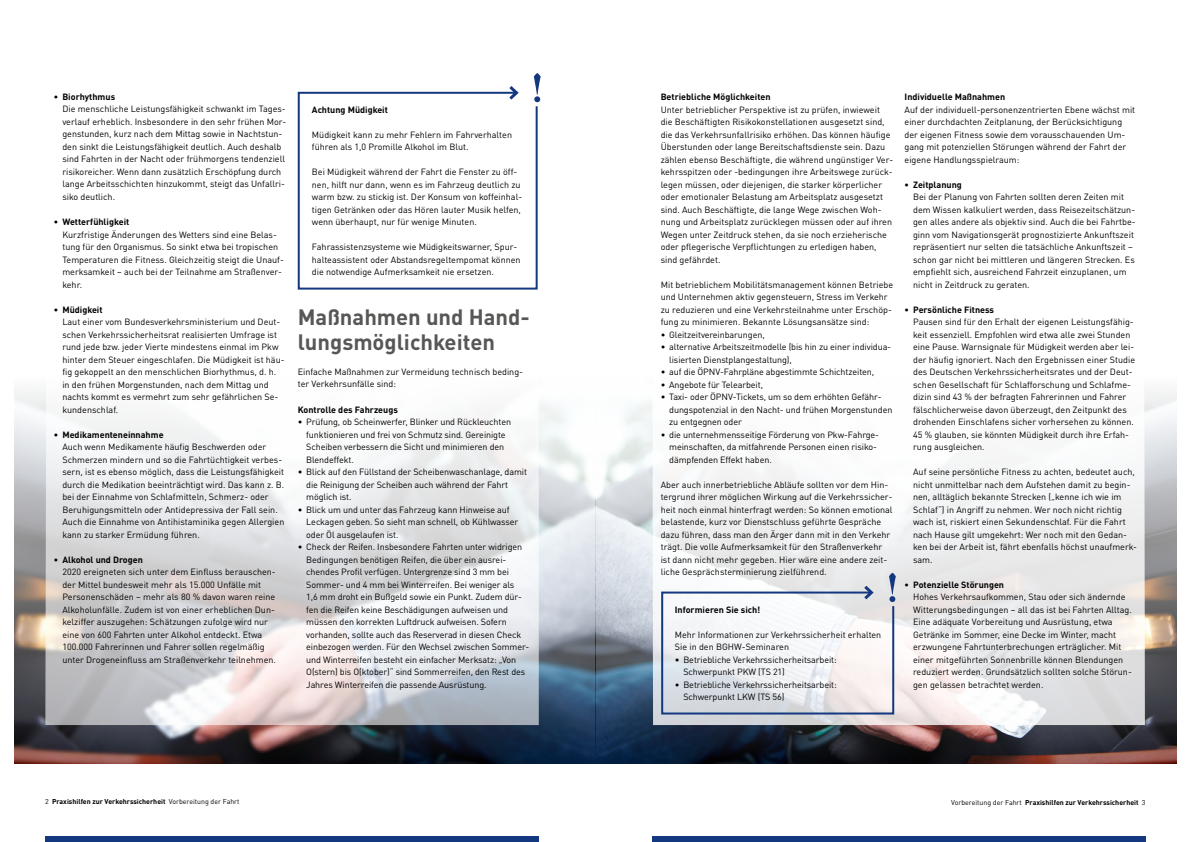
<style>
.page{position:relative;width:1191px;height:842px;background:#fff}
.page>*{position:absolute;margin:0;border:0;box-sizing:border-box;transform-origin:0 0}
.t1{font:700 22px/25px "DINOT";color:#575756}
.t2{font:9px/12.5px "DINOT";color:#000}
.t3{font:700 9px "DINOT";color:#000}
.t4{font:700 7px "DINOT";color:#000}
.s1{font-weight:400}
</style>
<div class="page">
<div style="left:45px;top:836px;width:494px;height:6px;background:#14387f"></div>
<div style="left:652px;top:836px;width:493px;height:6px;background:#14387f"></div>
<img style="left:14px;top:391px;width:1162px;height:372px">
<svg style="left:652px;top:391px;width:492px;height:334px"></svg>
<svg style="left:45px;top:391px;width:494px;height:334px"></svg>
<svg style="left:297px;top:91px;width:241px;height:199px"></svg>
<svg style="left:506px;top:86px;width:15px;height:17px"></svg>
<svg style="left:534px;top:73px;width:6px;height:29px"></svg>
<svg style="left:660px;top:573px;width:236px;height:142px"></svg>
<p class="t3" style="left:54px;top:91px;width:63px">• Biorhythmus</p>
<p class="t2" style="left:62px;top:103px;width:225px">Die menschliche Leistungsfähigkeit schwankt im Tages&shy;verlauf erheblich. Insbesondere in den sehr frühen Mor&shy;genstunden, kurz nach dem Mittag sowie in Nachtstun&shy;den sinkt die Leistungsfähigkeit deutlich. Auch deshalb sind Fahrten in der Nacht oder frühmorgens tendenziell risikoreicher. Wenn dann zusätzlich Erschöpfung durch lange Arbeitsschichten hinzukommt, steigt das Unfallri&shy;siko deutlich.</p>
<p class="t3" style="left:54px;top:216px;width:77px">• Wetterfühligkeit</p>
<p class="t2" style="left:62px;top:228px;width:223px">Kurzfristige Änderungen des Wetters sind eine Belas&shy;tung für den Organismus. So sinkt etwa bei tropischen Temperaturen die Fitness. Gleichzeitig steigt die Unauf&shy;merksamkeit – auch bei der Teilnahme am Straßenver&shy;kehr.</p>
<p class="t3" style="left:54px;top:303px;width:50px">• Müdigkeit</p>
<p class="t2" style="left:62px;top:315px;width:224px">Laut einer vom Bundesverkehrsministerium und Deut&shy;schen Verkehrssicherheitsrat realisierten Umfrage ist rund jede bzw. jeder Vierte mindestens einmal im Pkw hinter dem Steuer eingeschlafen. Die Müdigkeit ist häu&shy;fig gekoppelt an den menschlichen Biorhythmus, d. h. in den frühen Morgenstunden, nach dem Mittag und nachts kommt es vermehrt zum sehr gefährlichen Se&shy;kundenschlaf.</p>
<p class="t3" style="left:54px;top:428px;width:111px">• Medikamenteneinnahme</p>
<p class="t2" style="left:62px;top:440px;width:223px">Auch wenn Medikamente häufig Beschwerden oder Schmerzen mindern und so die Fahrtüchtigkeit verbes&shy;sern, ist es ebenso möglich, dass die Leistungsfähigkeit durch die Medikation beeinträchtigt wird. Das kann z. B. bei der Einnahme von Schlafmitteln, Schmerz- oder Beruhigungsmitteln oder Antidepressiva der Fall sein.<br>Auch die Einnahme von Antihistaminika gegen Allergien kann zu starker Ermüdung führen.</p>
<p class="t3" style="left:54px;top:553px;width:90px">• Alkohol und Drogen</p>
<p class="t2" style="left:62px;top:565px;width:215px">2020 ereigneten sich unter dem Einfluss berauschen&shy;der Mittel bundesweit mehr als 15.000 Unfälle mit Personenschäden – mehr als 80 % davon waren reine Alkoholunfälle. Zudem ist von einer erheblichen Dun&shy;kelziffer auszugehen: Schätzungen zufolge wird nur eine von 600 Fahrten unter Alkohol entdeckt. Etwa 100.000 Fahrerinnen und Fahrer sollen regelmäßig unter Drogeneinfluss am Straßenverkehr teilnehmen.</p>
<p class="t3" style="left:312px;top:103px;width:78px">Achtung Müdigkeit</p>
<p class="t2" style="left:312px;top:128px;width:202px">Müdigkeit kann zu mehr Fehlern im Fahrverhalten führen als 1,0 Promille Alkohol im Blut.</p>
<p class="t2" style="left:312px;top:165px;width:212px">Bei Müdigkeit während der Fahrt die Fenster zu öff&shy;nen, hilft nur dann, wenn es im Fahrzeug deutlich zu warm bzw. zu stickig ist. Der Konsum von koffeinhal&shy;tigen Getränken oder das Hören lauter Musik helfen, wenn überhaupt, nur für wenige Minuten.</p>
<p class="t2" style="left:312px;top:240px;width:210px">Fahrassistenzsysteme wie Müdigkeitswarner, Spur&shy;halteassistent oder Abstandsregeltempomat können die notwendige Aufmerksamkeit nie ersetzen.</p>
<h1 class="t1" style="left:298px;top:304px;width:234px">Maßnahmen und Hand&shy;lungsmöglichkeiten</h1>
<p class="t2" style="left:298px;top:365px;width:227px">Einfache Maßnahmen zur Vermeidung technisch beding&shy;ter Verkehrsunfälle sind:</p>
<p class="t3" style="left:298px;top:403px;width:102px">Kontrolle des Fahrzeugs</p>
<p class="t2" style="left:306px;top:415px;width:206px;text-indent:-9px">• Prüfung, ob Scheinwerfer, Blinker und Rückleuchten funktionieren und frei von Schmutz sind. Gereinigte Scheiben verbessern die Sicht und minimieren den Blendeffekt.</p>
<p class="t2" style="left:306px;top:465px;width:222px;text-indent:-9px">• Blick auf den Füllstand der Scheibenwaschanlage, damit die Reinigung der Scheiben auch während der Fahrt möglich ist.</p>
<p class="t2" style="left:306px;top:503px;width:214px;text-indent:-9px">• Blick um und unter das Fahrzeug kann Hinweise auf<br>Leckagen geben. So sieht man schnell, ob Kühlwasser oder Öl ausgelaufen ist.</p>
<p class="t2" style="left:306px;top:540px;width:225px;text-indent:-9px">• Check der Reifen. Insbesondere Fahrten unter widrigen Bedingungen benötigen Reifen, die über ein ausrei&shy;chendes Profil verfügen. Untergrenze sind 3 mm bei Sommer- und 4 mm bei Winterreifen. Bei weniger als<br>1,6 mm droht ein Bußgeld sowie ein Punkt. Zudem dür&shy;fen die Reifen keine Beschädigungen aufweisen und müssen den korrekten Luftdruck aufweisen. Sofern vorhanden, sollte auch das Reserverad in diesen Check einbezogen werden. Für den Wechsel zwischen Sommer&shy;und Winterreifen besteht ein einfacher Merksatz: „Von O(stern) bis O(ktober)“ sind Sommerreifen, den Rest des Jahres Winterreifen die passende Ausrüstung.</p>
<p class="t3" style="left:660px;top:91px;width:111px">Betriebliche Möglichkeiten</p>
<p class="t2" style="left:660px;top:103px;width:234px">Unter betrieblicher Perspektive ist zu prüfen, inwieweit die Beschäftigten Risikokonstellationen ausgesetzt sind, die das Verkehrsunfallrisiko erhöhen. Das können häufige Überstunden oder lange Bereitschaftsdienste sein. Dazu zählen ebenso Beschäftigte, die während ungünstiger Ver&shy;kehrsspitzen oder -bedingungen ihre Arbeitswege zurück&shy;legen müssen, oder diejenigen, die starker körperlicher oder emotionaler Belastung am Arbeitsplatz ausgesetzt sind. Auch Beschäftigte, die lange Wege zwischen Woh&shy;nung und Arbeitsplatz zurücklegen müssen oder auf ihren Wegen unter Zeitdruck stehen, da sie noch erzieherische oder pflegerische Verpflichtungen zu erledigen haben, sind gefährdet.</p>
<p class="t2" style="left:660px;top:278px;width:234px">Mit betrieblichem Mobilitätsmanagement können Betriebe und Unternehmen aktiv gegensteuern, Stress im Verkehr zu reduzieren und eine Verkehrsteilnahme unter Erschöp&shy;fung zu minimieren. Bekannte Lösungsansätze sind:</p>
<p class="t2" style="left:660px;top:328px;width:105px">• Gleitzeitvereinbarungen,</p>
<p class="t2" style="left:669px;top:340px;width:223px;text-indent:-9px">• alternative Arbeitszeitmodelle (bis hin zu einer individua&shy;lisierten Dienstplangestaltung),</p>
<p class="t2" style="left:660px;top:365px;width:215px">• auf die ÖPNV-Fahrpläne abgestimmte Schichtzeiten,</p>
<p class="t2" style="left:660px;top:378px;width:104px">• Angebote für Telearbeit,</p>
<p class="t2" style="left:669px;top:390px;width:225px;text-indent:-9px">• Taxi- oder ÖPNV-Tickets, um so dem erhöhten Gefähr&shy;dungspotenzial in den Nacht- und frühen Morgenstunden zu entgegnen oder</p>
<p class="t2" style="left:669px;top:428px;width:211px;text-indent:-9px">• die unternehmensseitige Förderung von Pkw-Fahrge&shy;meinschaften, da mitfahrende Personen einen risiko&shy;dämpfenden Effekt haben.</p>
<p class="t2" style="left:660px;top:478px;width:233px">Aber auch innerbetriebliche Abläufe sollten vor dem Hin&shy;tergrund ihrer möglichen Wirkung auf die Verkehrssicher&shy;heit noch einmal hinterfragt werden: So können emotional belastende, kurz vor Dienstschluss geführte Gespräche dazu führen, dass man den Ärger dann mit in den Verkehr trägt. Die volle Aufmerksamkeit für den Straßenverkehr ist dann nicht mehr gegeben. Hier wäre eine andere zeit&shy;liche Gesprächsterminierung zielführend.</p>
<p class="t3" style="left:675px;top:603px;width:87px">Informieren Sie sich!</p>
<p class="t2" style="left:675px;top:628px;width:208px">Mehr Informationen zur Verkehrssicherheit erhalten<br>Sie in den BGHW-Seminaren</p>
<p class="t2" style="left:683px;top:653px;width:155px;text-indent:-9px">• Betriebliche Verkehrssicherheitsarbeit:<br>Schwerpunkt PKW (TS 21)</p>
<p class="t2" style="left:683px;top:678px;width:155px;text-indent:-9px">• Betriebliche Verkehrssicherheitsarbeit:<br>Schwerpunkt LKW (TS 56)</p>
<p class="t3" style="left:904px;top:91px;width:102px">Individuelle Maßnahmen</p>
<p class="t2" style="left:904px;top:103px;width:232px">Auf der individuell-personenzentrierten Ebene wächst mit einer durchdachten Zeitplanung, der Berücksichtigung der eigenen Fitness sowie dem vorausschauenden Um&shy;gang mit potenziellen Störungen während der Fahrt der eigene Handlungsspielraum:</p>
<p class="t3" style="left:904px;top:178px;width:59px">• Zeitplanung</p>
<p class="t2" style="left:913px;top:190px;width:224px">Bei der Planung von Fahrten sollten deren Zeiten mit dem Wissen kalkuliert werden, dass Reisezeitschätzun&shy;gen alles andere als objektiv sind. Auch die bei Fahrtbe&shy;ginn vom Navigationsgerät prognostizierte Ankunftszeit repräsentiert nur selten die tatsächliche Ankunftszeit – schon gar nicht bei mittleren und längeren Strecken. Es empfiehlt sich, ausreichend Fahrzeit einzuplanen, um nicht in Zeitdruck zu geraten.</p>
<p class="t3" style="left:904px;top:303px;width:91px">• Persönliche Fitness</p>
<p class="t2" style="left:913px;top:315px;width:223px">Pausen sind für den Erhalt der eigenen Leistungsfähig&shy;keit essenziell. Empfohlen wird etwa alle zwei Stunden eine Pause. Warnsignale für Müdigkeit werden aber lei&shy;der häufig ignoriert. Nach den Ergebnissen einer Studie des Deutschen Verkehrssicherheitsrates und der Deut&shy;schen Gesellschaft für Schlafforschung und Schlafme&shy;dizin sind 43 % der befragten Fahrerinnen und Fahrer fälschlicherweise davon überzeugt, den Zeitpunkt des drohenden Einschlafens sicher vorhersehen zu können.<br>45 % glauben, sie könnten Müdigkeit durch ihre Erfah&shy;rung ausgleichen.</p>
<p class="t2" style="left:913px;top:465px;width:225px">Auf seine persönliche Fitness zu achten, bedeutet auch, nicht unmittelbar nach dem Aufstehen damit zu begin&shy;nen, alltäglich bekannte Strecken („kenne ich wie im Schlaf“) in Angriff zu nehmen. Wer noch nicht richtig wach ist, riskiert einen Sekundenschlaf. Für die Fahrt nach Hause gilt umgekehrt: Wer noch mit den Gedan&shy;ken bei der Arbeit ist, fährt ebenfalls höchst unaufmerk&shy;sam.</p>
<p class="t3" style="left:904px;top:578px;width:101px">• Potenzielle Störungen</p>
<p class="t2" style="left:913px;top:590px;width:220px">Hohes Verkehrsaufkommen, Stau oder sich ändernde Witterungsbedingungen – all das ist bei Fahrten Alltag.<br>Eine adäquate Vorbereitung und Ausrüstung, etwa Getränke im Sommer, eine Decke im Winter, macht erzwungene Fahrtunterbrechungen erträglicher. Mit einer mitgeführten Sonnenbrille können Blendungen reduziert werden. Grundsätzlich sollten solche Störun&shy;gen gelassen betrachtet werden.</p>
<p class="t4" style="left:45px;top:797px;width:196px"><span class="s1">2</span> Praxishilfen zur Verkehrssicherheit <span class="s1">Vorbereitung der Fahrt</span></p>
<p class="t4" style="left:951px;top:798px;width:196px"><span class="s1">Vorbereitung der Fahrt</span> Praxishilfen zur Verkehrssicherheit <span class="s1">3</span></p>
</div>
